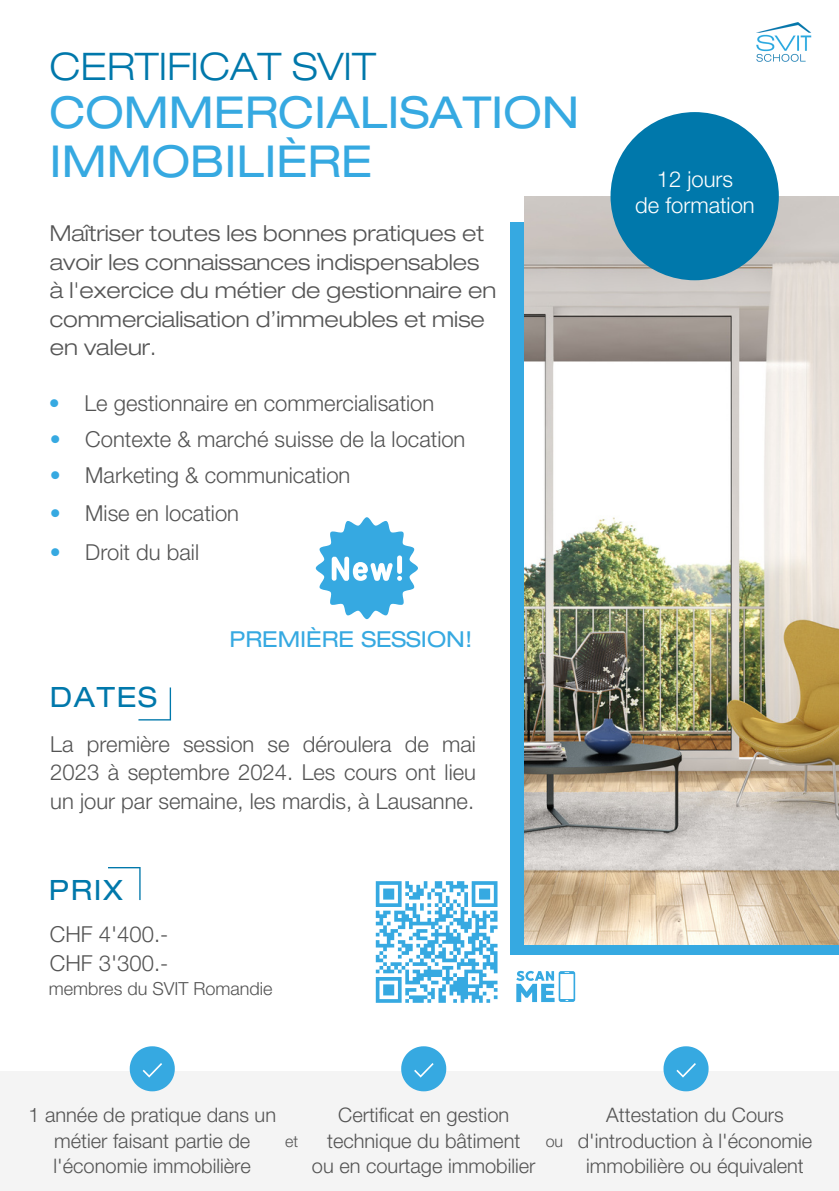
<style>
.page{position:relative;width:839px;height:1191px;background:#fff}
.page>*{position:absolute;margin:0;border:0;box-sizing:border-box;transform-origin:0 0}
.t1{font:expanded 44px/49.6px "Helvetica Neue LT Std";color:#36a9e1}
.t2{font:300 expanded 38px "Helvetica Neue LT Std";color:#0078ab}
.t3{font:expanded 28px "Helvetica Neue LT Std";letter-spacing:.06em;color:#0078ab}
.t4{font:300 22px/28.6px "Helvetica Neue LT Std";color:#545454}
.t5{font:300 expanded 22px/28.6px "Helvetica Neue LT Std";color:#545454}
.t6{font:300 22px/25.6px "Helvetica Neue LT Std";color:#fff;text-align:center}
.t7{font:expanded 22px "Helvetica Neue LT Std";color:#36a9e1}
.t8{font:300 20px/25.6px "Helvetica Neue LT Std";color:#545454;text-align:center}
.t9{font:300 18px "Helvetica Neue LT Std";color:#545454}
.t10{font:300 16px "Helvetica Neue LT Std";color:#545454}
.s1{color:#36a9e1}
</style>
<div class="page">
<div style="left:510px;top:222px;width:328px;height:733px;background:#36a9e1"></div>
<img style="left:524px;top:197px;width:314px;height:747px">
<img style="left:756px;top:22px;width:56px;height:40px">
<div style="left:610px;top:112px;width:168px;height:168px;background:#0078ab;border-radius:50%"></div>
<div style="left:0;top:1071px;width:838px;height:120px;background:#f4f4f4"></div>
<svg style="left:130px;top:1046px;width:45px;height:45px"></svg>
<svg style="left:401px;top:1046px;width:45px;height:45px"></svg>
<svg style="left:663px;top:1046px;width:45px;height:45px"></svg>
<svg style="left:516px;top:971px;width:59px;height:31px"></svg>
<svg style="left:376px;top:881px;width:121px;height:122px"></svg>
<svg style="left:108px;top:867px;width:33px;height:33px"></svg>
<svg style="left:138px;top:687px;width:33px;height:34px"></svg>
<svg style="left:316px;top:517px;width:102px;height:102px"></svg>
<h2 class="t2" style="left:50px;top:52px;width:328px">CERTIFICAT SVIT</h2>
<h1 class="t1" style="left:50px;top:93px;width:531px">COMMERCIALISATION<br>IMMOBILIÈRE</h1>
<p class="t5" style="left:50px;top:222px;width:448px">Maîtriser toutes les bonnes pratiques et avoir les connaissances indispensables à l'exercice du métier de gestionnaire en commercialisation d’immeubles et mise en valeur.</p>
<p class="t4" style="left:49px;top:392px;width:387px"><span class="s1">•</span> Le gestionnaire en commercialisation</p>
<p class="t4" style="left:50px;top:428px;width:417px"><span class="s1">•</span> Contexte &amp; marché suisse de la location</p>
<p class="t4" style="left:50px;top:464px;width:302px"><span class="s1">•</span> Marketing &amp; communication</p>
<p class="t4" style="left:50px;top:502px;width:191px"><span class="s1">•</span> Mise en location</p>
<p class="t4" style="left:50px;top:541px;width:151px"><span class="s1">•</span> Droit du bail</p>
<p class="t3" style="left:50px;top:687px;width:108px">DATES</p>
<p class="t7" style="left:229px;top:631px;width:244px">PREMIÈRE SESSION!</p>
<p class="t4" style="left:50px;top:733px;width:427px;text-align:justify">La première session se déroulera de mai 2023 à septembre 2024. Les cours ont lieu un jour par semaine, les mardis, à Lausanne.</p>
<p class="t3" style="left:49px;top:880px;width:76px">PRIX</p>
<p class="t4" style="left:50px;top:923px;width:120px">CHF 4'400.-<br>CHF 3'300.-</p>
<p class="t9" style="left:49px;top:983px;width:225px">membres du SVIT Romandie</p>
<p class="t6" style="left:635px;top:170px;width:121px">12 jours<br>de formation</p>
<p class="t8" style="left:28px;top:1105px;width:249px">1 année de pratique dans un métier faisant partie de l'économie immobilière</p>
<p class="t8" style="left:312px;top:1105px;width:225px">Certificat en gestion technique du bâtiment<br>ou en courtage immobilier</p>
<p class="t8" style="left:577px;top:1105px;width:236px">Attestation du Cours d'introduction à l'économie immobilière ou équivalent</p>
<p class="t10" style="left:285px;top:1136px;width:15px">et</p>
<p class="t10" style="left:545px;top:1136px;width:19px">ou</p>
</div>
